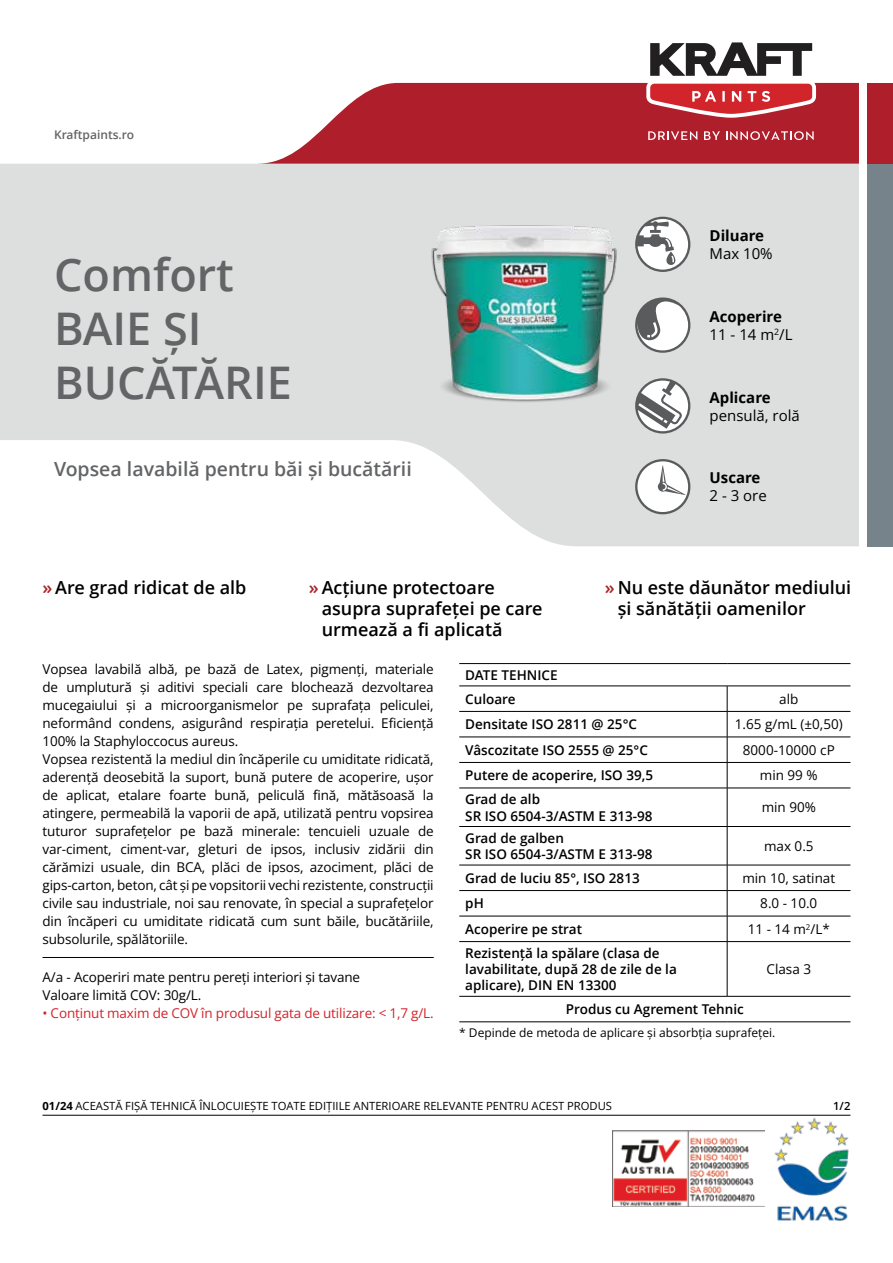
<style>
.page{position:relative;width:893px;height:1263px;background:#fff}
.page>*{position:absolute;margin:0;border:0;box-sizing:border-box;transform-origin:0 0}
.t1{font:600 45px/54px "Open Sans";color:#636466}
.t2{font:600 19.5px "Open Sans";color:#636466}
.t3{font:600 18px/21px "Open Sans";color:#000}
.t4{font:700 15px/18px "Open Sans";color:#000}
.t5{font:15px "Open Sans";color:#000}
.t6{font:13.5px/18px "Open Sans";letter-spacing:-.01em;color:#000}
.t7{font:600 13.5px/16.2px "Open Sans";color:#000}
.t8{font:13.5px "Open Sans";letter-spacing:-.01em;color:#d1242b}
.t9{font:12px "Open Sans";color:#000}
.t10{font:600 12px "Open Sans";color:#636466}
.t11{font:11.25px "Open Sans";color:#000}
.t12{font:600 11.25px "Open Sans";color:#000}
.s1{font-weight:400}
.s2{color:#a82429}
.s3{font-weight:700}
</style>
<div class="page">
<svg style="left:0;top:164px;width:859px;height:382px;fill:#dddfdf"></svg>
<svg style="left:259px;top:83px;width:600px;height:81px;background:#ba3d49"></svg>
<div style="left:867px;top:83px;width:26px;height:81px;background:#af1e2b"></div>
<div style="left:867px;top:164px;width:26px;height:382px;background:#77838a"></div>
<svg style="left:642px;top:42px;width:178px;height:80px"></svg>
<svg style="left:648px;top:131px;width:49px;height:9px"></svg>
<svg style="left:704px;top:131px;width:16px;height:9px"></svg>
<svg style="left:726px;top:131px;width:88px;height:9px"></svg>
<img style="left:422px;top:218px;width:200px;height:192px">
<svg style="left:635px;top:297px;width:55px;height:56px"></svg>
<svg style="left:635px;top:459px;width:55px;height:55px"></svg>
<svg style="left:635px;top:378px;width:55px;height:55px"></svg>
<svg style="left:635px;top:217px;width:55px;height:55px"></svg>
<img style="left:612px;top:1130px;width:152px;height:77px">
<img style="left:774px;top:1117px;width:75px;height:104px">
<hr style="left:43px;top:1115px;width:807px;height:1px;background:#000">
<hr style="left:43px;top:957px;width:391px;height:1px;background:#000">
<hr style="left:459px;top:663px;width:268px;height:1px;background:#000">
<hr style="left:727px;top:663px;width:123px;height:1px;background:#000">
<hr style="left:459px;top:686px;width:268px;height:1px;background:#000">
<hr style="left:727px;top:686px;width:123px;height:1px;background:#000">
<hr style="left:459px;top:711px;width:268px;height:1px;background:#000">
<hr style="left:727px;top:711px;width:123px;height:1px;background:#000">
<hr style="left:459px;top:737px;width:268px;height:1px;background:#000">
<hr style="left:727px;top:737px;width:123px;height:1px;background:#000">
<hr style="left:459px;top:762px;width:268px;height:1px;background:#000">
<hr style="left:727px;top:762px;width:123px;height:1px;background:#000">
<svg style="left:727px;top:686px;width:1px;height:102px"></svg>
<hr style="left:459px;top:788px;width:268px;height:1px;background:#000">
<hr style="left:727px;top:788px;width:123px;height:1px;background:#000">
<hr style="left:727px;top:788px;width:1px;height:38px;background:#000">
<hr style="left:459px;top:826px;width:268px;height:1px;background:#000">
<hr style="left:727px;top:826px;width:123px;height:1px;background:#000">
<hr style="left:727px;top:827px;width:1px;height:38px;background:#000">
<hr style="left:459px;top:865px;width:268px;height:1px;background:#000">
<hr style="left:727px;top:865px;width:123px;height:1px;background:#000">
<hr style="left:459px;top:890px;width:268px;height:1px;background:#000">
<hr style="left:727px;top:890px;width:123px;height:1px;background:#000">
<hr style="left:459px;top:916px;width:268px;height:1px;background:#000">
<hr style="left:727px;top:916px;width:123px;height:1px;background:#000">
<svg style="left:727px;top:865px;width:1px;height:76px"></svg>
<hr style="left:459px;top:941px;width:268px;height:1px;background:#000">
<hr style="left:727px;top:941px;width:123px;height:1px;background:#000">
<hr style="left:727px;top:942px;width:1px;height:54px;background:#000">
<hr style="left:459px;top:996px;width:268px;height:1px;background:#000">
<hr style="left:727px;top:996px;width:123px;height:1px;background:#000">
<hr style="left:459px;top:1021px;width:268px;height:1px;background:#000">
<hr style="left:727px;top:1021px;width:123px;height:1px;background:#000">
<p class="t10" style="left:54px;top:126px;width:82px">Kraftpaints.ro</p>
<h1 class="t1" style="left:54px;top:246px;width:239px">Comfort<br>BAIE ȘI<br>BUCĂTĂRIE</h1>
<h2 class="t2" style="left:54px;top:456px;width:359px">Vopsea lavabilă pentru băi și bucătării</h2>
<p class="t4" style="left:709px;top:226px;width:56px">Diluare</p>
<p class="t5" style="left:709px;top:243px;width:65px">Max 10%</p>
<p class="t4" style="left:709px;top:307px;width:85px">Acoperire<br><span class="s1">11 - 14 m</span><sup>2</sup><span class="s1">/L</span></p>
<p class="t4" style="left:709px;top:388px;width:63px">Aplicare</p>
<p class="t5" style="left:709px;top:405px;width:92px">pensulă, rolă</p>
<p class="t4" style="left:709px;top:469px;width:52px">Uscare</p>
<p class="t5" style="left:709px;top:486px;width:59px">2 - 3 ore</p>
<h3 class="t3" style="left:43px;top:577px;width:205px"><span class="s2">»</span>Are grad ridicat de alb</h3>
<h3 class="t3" style="left:322px;top:577px;width:222px;text-indent:-13px"><span class="s2">»</span>Acțiune protectoare asupra suprafeței pe care urmează a fi aplicată</h3>
<h3 class="t3" style="left:618px;top:577px;width:235px;text-indent:-13px"><span class="s2">»</span>Nu este dăunător mediului și sănătății oamenilor</h3>
<p class="t7" style="left:465px;top:663px;width:94px;line-height:23.9px">DATE TEHNICE<br>Culoare</p>
<p class="t6" style="left:43px;top:659px;width:393px">Vopsea lavabilă albă, pe bază de Latex, pigmenți, materiale de umplutură și aditivi speciali care blochează dezvoltarea mucegaiului și a microorganismelor pe suprafața peliculei, neformând condens, asigurând respirația peretelui. Eficiență 100% la Staphyloccocus aureus.<br>Vopsea rezistentă la mediul din încăperile cu umiditate ridicată, aderență deosebită la suport, bună putere de acoperire, ușor de aplicat, etalare foarte bună, peliculă fină, mătăsoasă la atingere, permeabilă la vaporii de apă, utilizată pentru vopsirea tuturor suprafețelor pe bază minerale: tencuieli uzuale de var-ciment, ciment-var, gleturi de ipsos, inclusiv zidării din cărămizi usuale, din BCA, plăci de ipsos, azociment, plăci de gips-carton, beton, cât și pe vopsitorii vechi rezistente, construcții civile sau industriale, noi sau renovate, în special a suprafețelor din încăperi cu umiditate ridicată cum sunt băile, bucătăriile, subsolurile, spălătoriile.</p>
<p class="t6" style="left:779px;top:690px;width:21px">alb</p>
<p class="t7" style="left:465px;top:716px;width:173px">Densitate ISO 2811 @ 25°C</p>
<p class="t6" style="left:735px;top:715px;width:109px">1.65 g/mL (±0,50)</p>
<p class="t7" style="left:465px;top:741px;width:184px">Vâscozitate ISO 2555 @ 25°C</p>
<p class="t6" style="left:743px;top:741px;width:93px">8000-10000 cP</p>
<p class="t7" style="left:465px;top:767px;width:189px">Putere de acoperire, ISO 39,5</p>
<p class="t6" style="left:760px;top:766px;width:59px">min 99 %</p>
<p class="t7" style="left:465px;top:791px;width:189px">Grad de alb<br>SR ISO 6504-3/ASTM E 313-98</p>
<p class="t6" style="left:762px;top:798px;width:56px">min 90%</p>
<p class="t7" style="left:465px;top:829px;width:189px">Grad de galben<br>SR ISO 6504-3/ASTM E 313-98</p>
<p class="t6" style="left:764px;top:837px;width:51px">max 0.5</p>
<p class="t7" style="left:465px;top:870px;width:176px">Grad de luciu 85°, ISO 2813</p>
<p class="t6" style="left:742px;top:869px;width:94px">min 10, satinat</p>
<p class="t7" style="left:465px;top:895px;width:20px">pH</p>
<p class="t6" style="left:760px;top:894px;width:59px">8.0 - 10.0</p>
<p class="t7" style="left:465px;top:921px;width:118px">Acoperire pe strat</p>
<p class="t6" style="left:748px;top:920px;width:84px">11 - 14 m<sup>2</sup>/L*</p>
<p class="t7" style="left:465px;top:945px;width:213px">Rezistență la spălare (clasa de lavabilitate, după 28 de zile de la aplicare), DIN EN 13300</p>
<p class="t6" style="left:766px;top:960px;width:46px">Clasa 3</p>
<p class="t6" style="left:43px;top:967px;width:319px">A/a - Acoperiri mate pentru pereți interiori și tavane<br>Valoare limită COV: 30g/L.</p>
<p class="t8" style="left:43px;top:1003px;width:393px">• Conținut maxim de COV în produsul gata de utilizare: &lt; 1,7 g/L.</p>
<p class="t7" style="left:566px;top:1001px;width:179px">Produs cu Agrement Tehnic</p>
<p class="t9" style="left:459px;top:1024px;width:318px">* Depinde de metoda de aplicare și absorbția suprafeței.</p>
<p class="t11" style="left:43px;top:1098px;width:571px"><span class="s3">01/24</span> ACEASTĂ FIȘĂ TEHNICĂ ÎNLOCUIEȘTE TOATE EDIȚIILE ANTERIOARE RELEVANTE PENTRU ACEST PRODUS</p>
<p class="t12" style="left:833px;top:1098px;width:19px">1/2</p>
</div>
